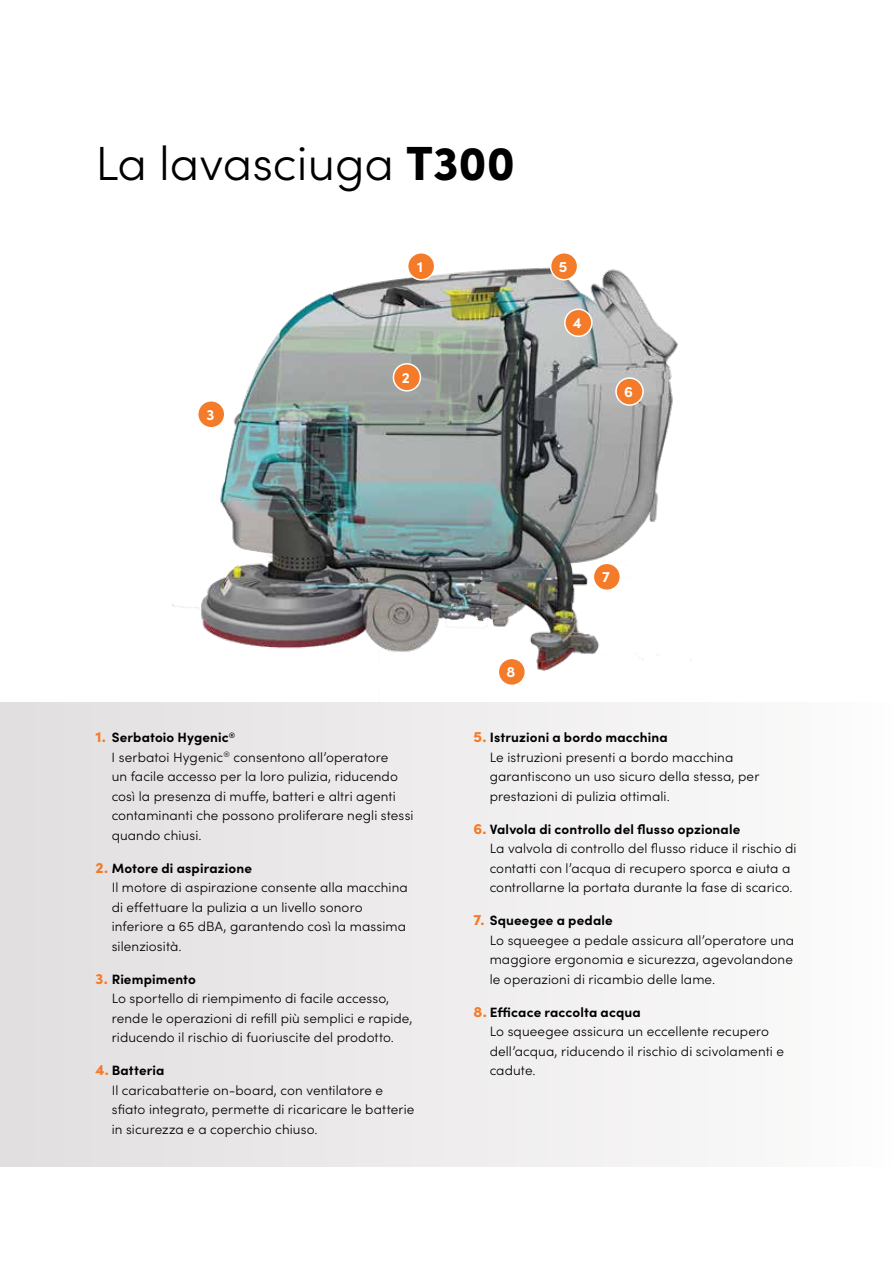
<style>
.page{position:relative;width:893px;height:1263px;background:#fff}
.page>*{position:absolute;margin:0;border:0;box-sizing:border-box;transform-origin:0 0}
.t1{font:300 48px "Sofia Pro";color:#000}
.t2{font:700 15px "Sofia Pro";color:#fff}
.t3{font:300 13.5px/19.5px "Sofia Pro";letter-spacing:.01em;color:#000}
.s1{font-weight:900}
.s2{font-weight:900;font-size:15px;color:#f47b29}
.s3{font-weight:700}
</style>
<div class="page">
<div style="left:0;top:702px;width:893px;height:464px;background:linear-gradient(to right,#e1dedf,#fcfcfc)"></div>
<img style="left:173px;top:255px;width:518px;height:455px">
<div style="left:408px;top:253px;width:27px;height:27px;background:#f47b29;border-radius:50%"></div>
<div style="left:407px;top:252px;width:28px;height:28px;border:2px solid #fff;border-radius:50%"></div>
<div style="left:393px;top:364px;width:27px;height:27px;background:#f47b29;border-radius:50%"></div>
<div style="left:393px;top:363px;width:28px;height:29px;border:2px solid #fff;border-radius:50%"></div>
<div style="left:198px;top:401px;width:27px;height:27px;background:#f47b29;border-radius:50%"></div>
<div style="left:197px;top:400px;width:28px;height:28px;border:2px solid #fff;border-radius:50%"></div>
<div style="left:565px;top:309px;width:27px;height:27px;background:#f47b29;border-radius:50%"></div>
<div style="left:564px;top:308px;width:29px;height:29px;border:2px solid #fff;border-radius:50%"></div>
<div style="left:551px;top:253px;width:27px;height:27px;background:#f47b29;border-radius:50%"></div>
<div style="left:550px;top:252px;width:28px;height:28px;border:2px solid #fff;border-radius:50%"></div>
<div style="left:616px;top:378px;width:27px;height:27px;background:#f47b29;border-radius:50%"></div>
<div style="left:615px;top:377px;width:29px;height:29px;border:2px solid #fff;border-radius:50%"></div>
<div style="left:593px;top:563px;width:27px;height:27px;background:#f47b29;border-radius:50%"></div>
<div style="left:593px;top:563px;width:28px;height:28px;border:2px solid #fff;border-radius:50%"></div>
<div style="left:498px;top:658px;width:27px;height:27px;background:#f47b29;border-radius:50%"></div>
<div style="left:498px;top:658px;width:28px;height:28px;border:2px solid #fff;border-radius:50%"></div>
<h1 class="t1" style="left:95px;top:128px;width:421px">La lavasciuga <span class="s1">T300</span></h1>
<p class="t2" style="left:206px;top:403px;width:9px">3</p>
<p class="t2" style="left:417px;top:255px;width:7px">1</p>
<p class="t2" style="left:402px;top:366px;width:10px">2</p>
<p class="t2" style="left:559px;top:255px;width:10px">5</p>
<p class="t2" style="left:573px;top:311px;width:10px">4</p>
<p class="t2" style="left:624px;top:380px;width:10px">6</p>
<p class="t2" style="left:506px;top:660px;width:10px">8</p>
<p class="t2" style="left:602px;top:565px;width:9px">7</p>
<p class="t3" style="left:112px;top:727px;width:303px;text-indent:-16px"><span class="s2">1.</span> <span class="s3">Serbatoio Hygenic</span><sup>®<br></sup>I serbatoi Hygenic<sup>®</sup> consentono all’operatore<br>un facile accesso per la loro pulizia, riducendo così la presenza di muffe, batteri e altri agenti contaminanti che possono proliferare negli stessi quando chiusi.</p>
<p class="t3" style="left:112px;top:857px;width:298px;text-indent:-16px"><span class="s2">2.</span> <span class="s3">Motore di aspirazione<br></span>Il motore di aspirazione consente alla macchina di effettuare la pulizia a un livello sonoro inferiore a 65 dBA, garantendo così la massima silenziosità.</p>
<p class="t3" style="left:112px;top:968px;width:302px;text-indent:-16px"><span class="s2">3.</span> <span class="s3">Riempimento<br></span>Lo sportello di riempimento di facile accesso, rende le operazioni di refill più semplici e rapide, riducendo il rischio di fuoriuscite del prodotto.</p>
<p class="t3" style="left:112px;top:1060px;width:304px;text-indent:-16px"><span class="s2">4.</span> <span class="s3">Batteria<br></span>Il caricabatterie on-board, con ventilatore e sfiato integrato, permette di ricaricare le batterie in sicurezza e a coperchio chiuso.</p>
<p class="t3" style="left:490px;top:727px;width:271px;text-indent:-16px"><span class="s2">5.</span> <span class="s3">Istruzioni a bordo macchina<br></span>Le istruzioni presenti a bordo macchina garantiscono un uso sicuro della stessa, per prestazioni di pulizia ottimali.</p>
<p class="t3" style="left:490px;top:818px;width:308px;text-indent:-16px"><span class="s2">6.</span> <span class="s3">Valvola di controllo del flusso opzionale<br></span>La valvola di controllo del flusso riduce il rischio di contatti con l’acqua di recupero sporca e aiuta a controllarne la portata durante la fase di scarico.</p>
<p class="t3" style="left:490px;top:910px;width:306px;text-indent:-16px"><span class="s2">7.</span> <span class="s3">Squeegee a pedale<br></span>Lo squeegee a pedale assicura all’operatore una maggiore ergonomia e sicurezza, agevolandone le operazioni di ricambio delle lame.</p>
<p class="t3" style="left:490px;top:1001px;width:296px;text-indent:-16px"><span class="s2">8.</span> <span class="s3">Efficace raccolta acqua<br></span>Lo squeegee assicura un eccellente recupero dell’acqua, riducendo il rischio di scivolamenti e cadute.</p>
</div>
